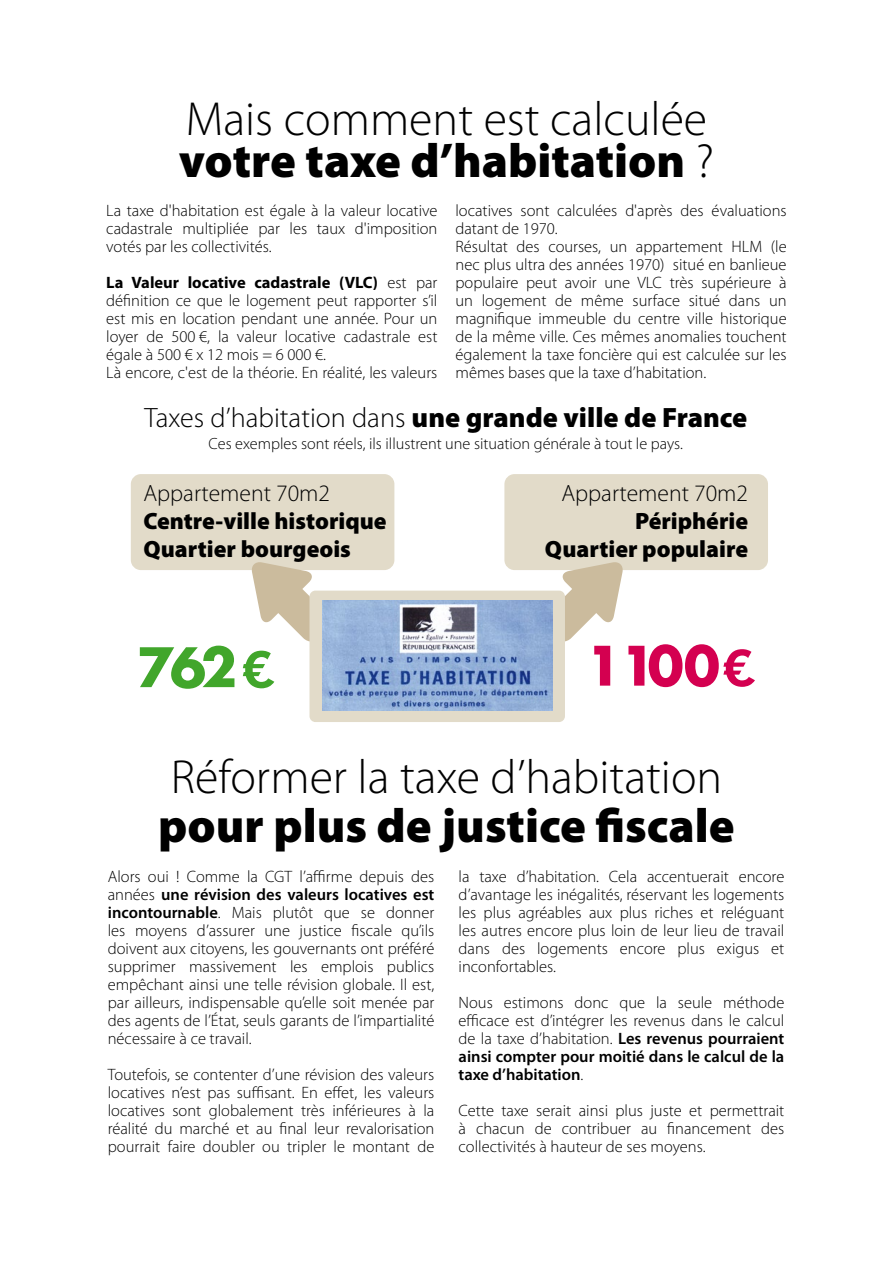
<style>
.page{position:relative;width:893px;height:1263px;background:#fff}
.page>*{position:absolute;margin:0;border:0;box-sizing:border-box;transform-origin:0 0}
.t1{font:53.1px "C Bold Ital";color:#d40050}
.t2{font:53.1px "C Bold Ital";color:#41a62b}
.t3{font:300 48px "Myriad Pro";color:#000}
.t4{font:900 48px "Myriad Pro";color:#000}
.t5{font:900 28.05px "Myriad Pro";color:#000}
.t6{font:900 23.7px/28.3px "Myriad Pro";color:#000}
.t7{font:300 16.5px/18px "Myriad Pro";color:#000;text-align:justify}
.t8{font:300 16.2px "Myriad Pro";color:#000}
.s1{font-weight:300}
.s2{font-weight:700}
.s3{font-family:"Coolvetica Rg"}
.s4{font-weight:600}
</style>
<div class="page">
<div style="left:131px;top:474px;width:263px;height:96px;background:#e2dbc9;border-radius:10px"></div>
<div style="left:504px;top:474px;width:264px;height:96px;background:#e2dbc9;border-radius:10px"></div>
<svg style="left:251px;top:562px;width:81px;height:80px"></svg>
<svg style="left:542px;top:562px;width:81px;height:80px"></svg>
<div style="left:309px;top:591px;width:256px;height:131px;background:#e2dbc9;border-radius:6px"></div>
<img style="left:322px;top:601px;width:230px;height:109px">
<p class="t3" style="left:186px;top:90px;width:523px">Mais comment est calculée</p>
<p class="t4" style="left:179px;top:129px;width:536px">votre taxe d’habitation <span class="s1">?</span></p>
<p class="t7" style="left:106px;top:201px;width:333px">La taxe d'habitation est égale à la valeur locative cadastrale multipliée par les taux d'imposition votés par les collectivités.</p>
<p class="t7" style="left:106px;top:273px;width:333px"><span class="s2">La Valeur locative cadastrale (VLC)</span> est par définition ce que le logement peut rapporter s’il est mis en location pendant une année. Pour un loyer de 500 €, la valeur locative cadastrale est égale à 500 € x 12 mois = 6 000 €.</p>
<p class="t7" style="left:106px;top:363px;width:333px">Là encore, c'est de la théorie. En réalité, les valeurs</p>
<p class="t7" style="left:455px;top:201px;width:333px">locatives sont calculées d'après des évaluations datant de 1970.</p>
<p class="t7" style="left:455px;top:237px;width:333px">Résultat des courses, un appartement HLM (le nec plus ultra des années 1970) situé en banlieue populaire peut avoir une VLC très supérieure à un logement de même surface situé dans un magnifique immeuble du centre ville historique de la même ville. Ces mêmes anomalies touchent également la taxe foncière qui est calculée sur les mêmes bases que la taxe d’habitation.</p>
<p class="t5" style="left:144px;top:399px;width:604px"><span class="s1">Taxes d’habitation dans</span> une grande ville de France</p>
<p class="t8" style="left:209px;top:433px;width:476px">Ces exemples sont réels, ils illustrent une situation générale à tout le pays.</p>
<p class="t6" style="left:143px;top:478px;width:245px"><span class="s1">Appartement 70m2<br></span>Centre-ville historique<br>Quartier bourgeois</p>
<p class="t6" style="left:545px;top:478px;width:205px;text-align:right"><span class="s1">Appartement 70m2<br></span>Périphérie<br>Quartier populaire</p>
<p class="t2" style="left:137px;top:632px;width:140px">762 <span class="s3">€</span></p>
<p class="t1" style="left:590px;top:631px;width:168px">1 100<span class="s3">€</span></p>
<p class="t3" style="left:171px;top:748px;width:553px">Réformer la taxe d’habitation</p>
<p class="t4" style="left:158px;top:794px;width:578px">pour plus de justice fiscale</p>
<p class="t7" style="left:108px;top:867px;width:328px">Alors oui ! Comme la CGT l’affirme depuis des années <span class="s4">une révision des valeurs locatives est incontournable</span>. Mais plutôt que se donner les moyens d’assurer une justice fiscale qu’ils doivent aux citoyens, les gouvernants ont préféré supprimer massivement les emplois publics empêchant ainsi une telle révision globale. Il est, par ailleurs, indispensable qu’elle soit menée par des agents de l’État, seuls garants de l’impartialité nécessaire à ce travail.</p>
<p class="t7" style="left:108px;top:1065px;width:328px">Toutefois, se contenter d’une révision des valeurs locatives n’est pas suffisant. En effet, les valeurs locatives sont globalement très inférieures à la réalité du marché et au final leur revalorisation pourrait faire doubler ou tripler le montant de</p>
<p class="t7" style="left:459px;top:867px;width:327px">la taxe d’habitation. Cela accentuerait encore d’avantage les inégalités, réservant les logements les plus agréables aux plus riches et reléguant les autres encore plus loin de leur lieu de travail dans des logements encore plus exigus et inconfortables.</p>
<p class="t7" style="left:459px;top:993px;width:327px">Nous estimons donc que la seule méthode efficace est d’intégrer les revenus dans le calcul de la taxe d’habitation. <span class="s4">Les revenus pourraient ainsi compter pour moitié dans le calcul de la taxe d’habitation</span>.</p>
<p class="t7" style="left:459px;top:1101px;width:327px">Cette taxe serait ainsi plus juste et permettrait à chacun de contribuer au financement des collectivités à hauteur de ses moyens.</p>
</div>
